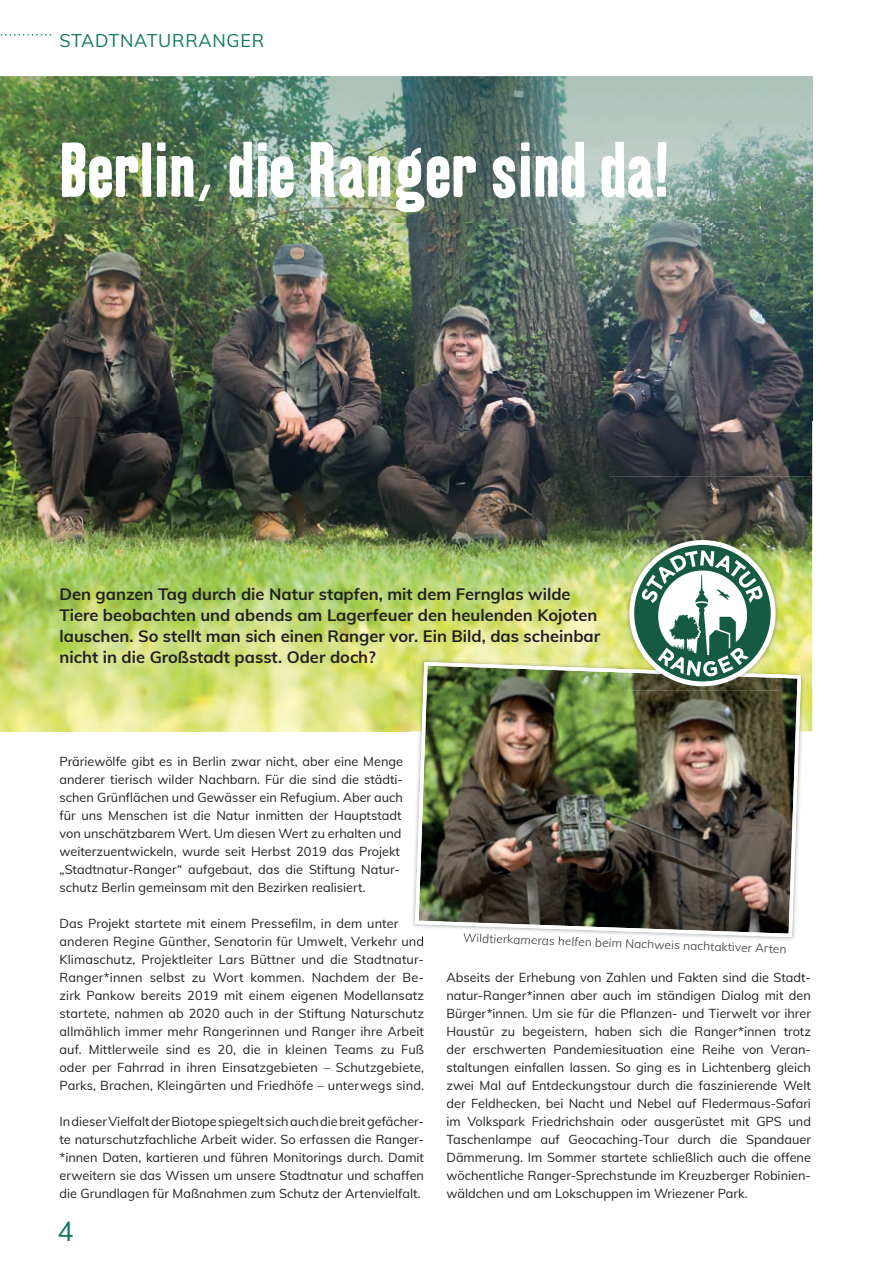
<style>
.page{position:relative;width:893px;height:1263px;background:#fff}
.page>*{position:absolute;margin:0;border:0;box-sizing:border-box;transform-origin:0 0}
.t1{font:75px "Kipp No 1";letter-spacing:.01em;color:#fff}
.t2{font:27px "Muli";color:#11795f}
.t3{font:18px "Muli";letter-spacing:.04em;color:#11795f}
.t4{font:700 16.5px/20.7px "Muli";color:#231f20}
.t5{font:12.75px/18px "Muli";color:#231f20}
.t6{font:12px "Muli";color:#57585a}
.s1{font-size:63px}
</style>
<div class="page">
<svg style="left:1px;top:34px;width:50px;height:2px"></svg>
<img style="left:0;top:78px;width:812px;height:398px">
<svg style="left:0;top:77px;width:812px;height:1px"></svg>
<img style="left:0;top:476px;width:609px;height:153px">
<img style="left:609px;top:476px;width:203px;height:102px">
<img style="left:609px;top:578px;width:16px;height:80px">
<img style="left:780px;top:578px;width:32px;height:153px">
<img style="left:0;top:629px;width:406px;height:102px">
<img style="left:406px;top:629px;width:203px;height:51px">
<img style="left:406px;top:680px;width:5px;height:51px">
<img style="left:411px;top:658px;width:214px;height:36px">
<img style="left:780px;top:658px;width:25px;height:73px">
<img style="left:411px;top:694px;width:4px;height:37px">
<svg style="left:411px;top:937px;width:13px;height:4px"></svg>
<img style="left:464px;top:937px;width:210px;height:4px">
<img style="left:415px;top:662px;width:386px;height:275px">
<img style="left:625px;top:536px;width:155px;height:133px">
<img style="left:625px;top:678px;width:155px;height:13px">
<img style="left:625px;top:669px;width:155px;height:9px">
<svg style="left:634px;top:545px;width:137px;height:136px"></svg>
<div style="left:629px;top:540px;width:147px;height:146px;border:3px solid #fff;border-radius:50%"></div>
<h3 class="t3" style="left:60px;top:28px;width:206px">STADTNATURRANGER</h3>
<h1 class="t1" style="left:60px;top:124px;width:611px">Berlin<span class="s1">,</span> die Ranger sind da!</h1>
<p class="t4" style="left:60px;top:583px;width:542px">Den ganzen Tag durch die Natur stapfen, mit dem Fernglas wilde Tiere beobachten und abends am Lagerfeuer den heulenden Kojoten lauschen. So stellt man sich einen Ranger vor. Ein Bild, das scheinbar nicht in die Großstadt passt. Oder doch?</p>
<p class="t5" style="left:60px;top:752px;width:345px">Präriewölfe gibt es in Berlin zwar nicht, aber eine Menge anderer tierisch wilder Nachbarn. Für die sind die städti&shy;schen Grünflächen und Gewässer ein Refugium. Aber auch für uns Menschen ist die Natur inmitten der Hauptstadt von unschätzbarem Wert. Um diesen Wert zu erhalten und weiterzuentwickeln, wurde seit Herbst 2019 das Projekt „Stadtnatur-Ranger“ aufgebaut, das die Stiftung Natur&shy;schutz Berlin gemeinsam mit den Bezirken realisiert.</p>
<p class="t5" style="left:60px;top:914px;width:366px">Das Projekt startete mit einem Pressefilm, in dem unter anderen Regine Günther, Senatorin für Umwelt, Verkehr und Klimaschutz, Projektleiter Lars Büttner und die Stadtnatur-Ranger*innen selbst zu Wort kommen. Nachdem der Be&shy;zirk Pankow bereits 2019 mit einem eigenen Modellansatz startete, nahmen ab 2020 auch in der Stiftung Naturschutz allmählich immer mehr Rangerinnen und Ranger ihre Arbeit auf. Mittlerweile sind es 20, die in kleinen Teams zu Fuß oder per Fahrrad in ihren Einsatzgebieten – Schutzgebiete, Parks, Brachen, Kleingärten und Friedhöfe – unterwegs sind.</p>
<p class="t5" style="left:60px;top:1112px;width:366px;text-align:justify">In dieser Vielfalt der Biotope spiegelt sich auch die breit gefächer&shy;te naturschutzfachliche Arbeit wider. So erfassen die Ranger-*innen Daten, kartieren und führen Monitorings durch. Damit erweitern sie das Wissen um unsere Stadtnatur und schaffen die Grundlagen für Maßnahmen zum Schutz der Artenvielfalt.</p>
<h2 class="t2" style="left:57px;top:1212px;width:18px">4</h2>
<p class="t6" style="left:463px;top:929px;width:325px;rotate:2deg">Wildtierkameras helfen beim Nachweis nachtaktiver Arten</p>
<p class="t5" style="left:446px;top:968px;width:366px;text-align:justify">Abseits der Erhebung von Zahlen und Fakten sind die Stadt&shy;natur-Ranger*innen aber auch im ständigen Dialog mit den Bürger*innen. Um sie für die Pflanzen- und Tierwelt vor ihrer Haustür zu begeistern, haben sich die Ranger*innen trotz der erschwerten Pandemiesituation eine Reihe von Veran&shy;staltungen einfallen lassen. So ging es in Lichtenberg gleich zwei Mal auf Entdeckungstour durch die faszinierende Welt der Feldhecken, bei Nacht und Nebel auf Fledermaus-Safari im Volkspark Friedrichshain oder ausgerüstet mit GPS und Taschenlampe auf Geocaching-Tour durch die Spandauer Dämmerung. Im Sommer startete schließlich auch die offene wöchentliche Ranger-Sprechstunde im Kreuzberger Robinien&shy;wäldchen und am Lokschuppen im Wriezener Park.</p>
</div>
